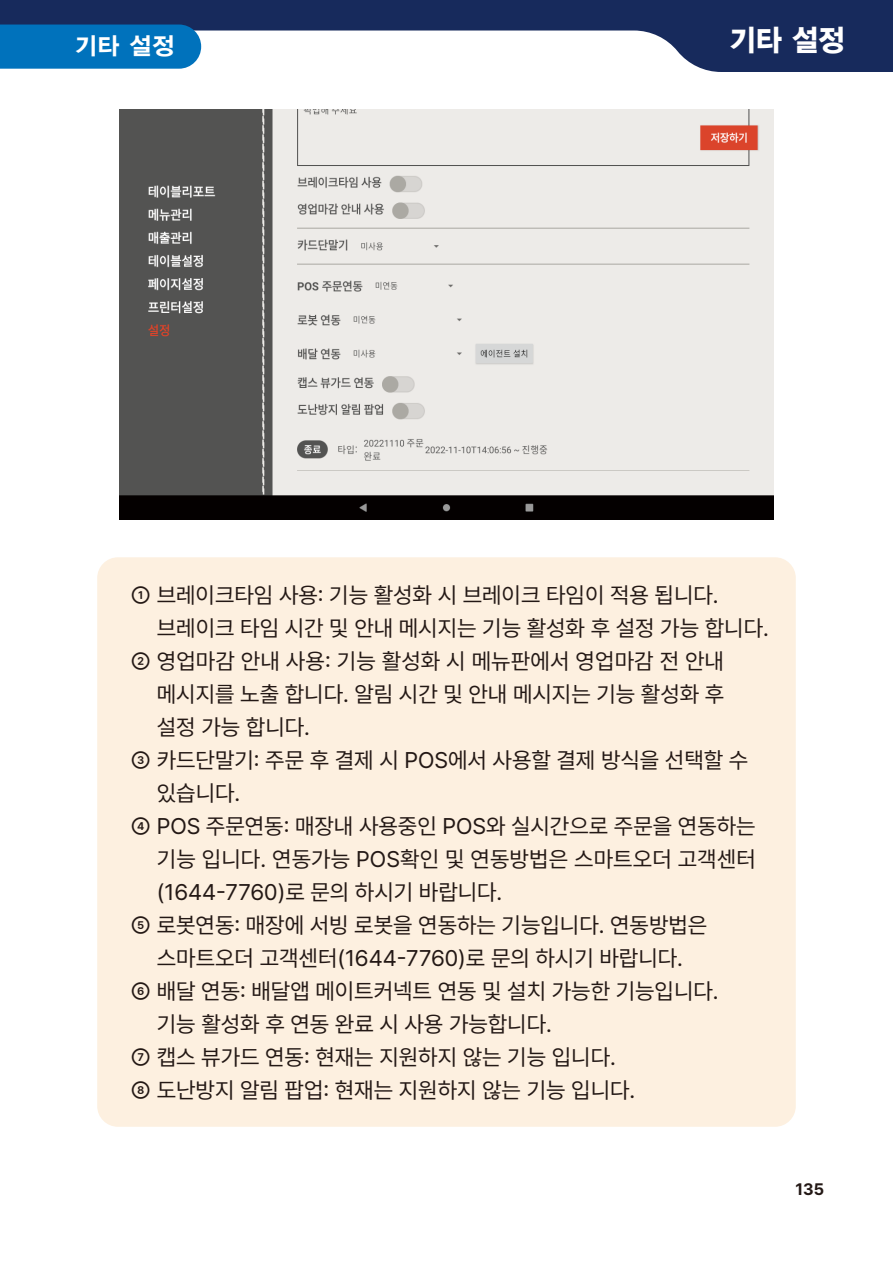
<style>
.page{position:relative;width:893px;height:1263px;background:#fff}
.page>*{position:absolute;margin:0;border:0;box-sizing:border-box;transform-origin:0 0}
.t1{font:30px "YDIYGO360";color:#fff;scale:.95 1}
.t2{font:24px "YDIYGO350";color:#fff}
.t3{font:22.5px "Pretendard";color:#231815}
.t4{font:700 16.5px "Pretendard";color:#231815}
</style>
<div class="page">
<svg style="left:0;top:0;width:893px;height:72px;fill:#172a5c"></svg>
<div style="left:0;top:25px;width:201px;height:44px;background:#0072bc"></div>
<div style="left:97px;top:557px;width:699px;height:570px;background:#fdf0e0;border-radius:21px"></div>
<img style="left:119px;top:110px;width:655px;height:409px">
<div style="left:126px;top:119px;width:126px;height:52px;background:#535352"></div>
<p class="t2" style="left:75px;top:33px;width:101px">기타 설정</p>
<h1 class="t1" style="left:730px;top:23px;width:122px">기타 설정</h1>
<p class="t3" style="left:131px;top:579px;width:590px">➀ 브레이크타임 사용: 기능 활성화 시 브레이크 타임이 적용 됩니다.</p>
<p class="t3" style="left:157px;top:612px;width:613px">브레이크 타임 시간 및 안내 메시지는 기능 활성화 후 설정 가능 합니다.</p>
<p class="t3" style="left:131px;top:645px;width:595px">➁ 영업마감 안내 사용: 기능 활성화 시 메뉴판에서 영업마감 전 안내</p>
<p class="t3" style="left:157px;top:678px;width:569px">메시지를 노출 합니다. 알림 시간 및 안내 메시지는 기능 활성화 후</p>
<p class="t3" style="left:157px;top:711px;width:155px">설정 가능 합니다.</p>
<p class="t3" style="left:131px;top:744px;width:619px">➂ 카드단말기: 주문 후 결제 시 POS에서 사용할 결제 방식을 선택할 수</p>
<p class="t3" style="left:157px;top:777px;width:85px">있습니다.</p>
<p class="t3" style="left:131px;top:810px;width:627px">➃ POS 주문연동: 매장내 사용중인 POS와 실시간으로 주문을 연동하는</p>
<p class="t3" style="left:157px;top:843px;width:600px">기능 입니다. 연동가능 POS확인 및 연동방법은 스마트오더 고객센터</p>
<p class="t3" style="left:157px;top:876px;width:347px">(1644-7760)로 문의 하시기 바랍니다.</p>
<p class="t3" style="left:131px;top:909px;width:578px">➄ 로봇연동: 매장에 서빙 로봇을 연동하는 기능입니다. 연동방법은</p>
<p class="t3" style="left:157px;top:942px;width:528px">스마트오더 고객센터(1644-7760)로 문의 하시기 바랍니다.</p>
<p class="t3" style="left:131px;top:975px;width:590px">➅ 배달 연동: 배달앱 메이트커넥트 연동 및 설치 가능한 기능입니다.</p>
<p class="t3" style="left:157px;top:1008px;width:397px">기능 활성화 후 연동 완료 시 사용 가능합니다.</p>
<p class="t3" style="left:131px;top:1041px;width:487px">➆ 캡스 뷰가드 연동: 현재는 지원하지 않는 기능 입니다.</p>
<p class="t3" style="left:131px;top:1074px;width:506px">➇ 도난방지 알림 팝업: 현재는 지원하지 않는 기능 입니다.</p>
<p class="t4" style="left:795px;top:1177px;width:30px">135</p>
</div>
